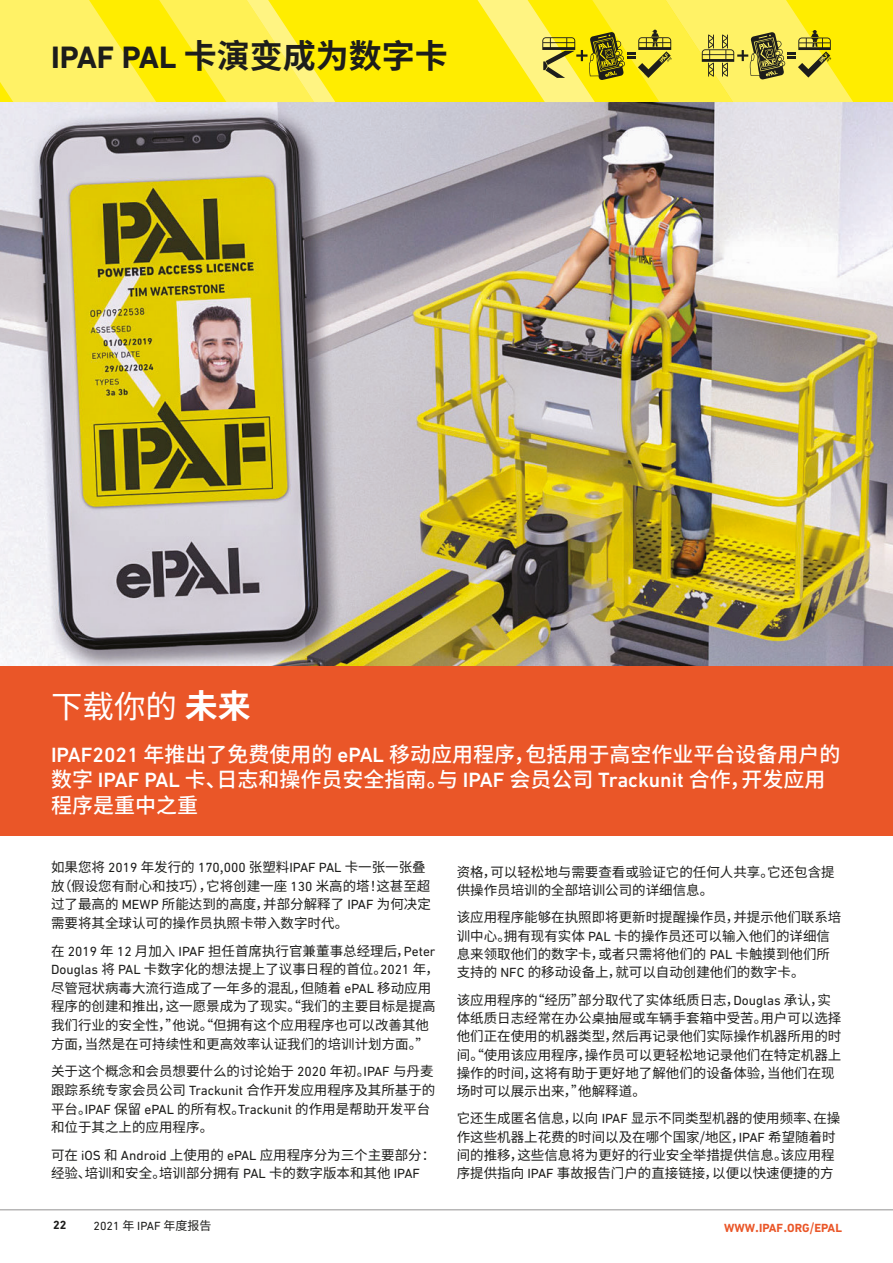
<style>
.page{position:relative;width:893px;height:1263px;background:#fff}
.page>*{position:absolute;margin:0;border:0;box-sizing:border-box;transform-origin:0 0}
.t1{font:700 33px "Source Han Sans SC";color:#1d1d1b}
.t2{font:31.5px "Source Han Sans SC";color:#fff}
.t3{font:500 21px/25.5px "Source Han Sans SC";color:#fff}
.t4{font:13.5px/18.6px "Source Han Sans SC";color:#1d1d1b}
.t5{font:700 12px "DIN Next LT Pro";color:#ea5628}
.t6{font:12px "DIN Next LT Pro";color:#1d1d1b}
.t7{font:700 12px "DIN Next LT Pro";color:#1d1d1b}
.s1{font-family:"DIN Next LT Pro";font-size:31.5px}
.s2{font-weight:700;font-size:33px}
.s3{font-family:"DIN Next LT Pro"}
.s4{font-family:"Source Han Sans SC"}
</style>
<div class="page">
<div style="left:0;top:666px;width:893px;height:170px;background:#ea5628"></div>
<img style="left:0;top:102px;width:893px;height:564px">
<hr style="left:0;top:1209px;width:893px;height:1px;background:#939292">
<div style="left:0;top:0;width:893px;height:102px;background:#ffed00"></div>
<svg style="left:0;top:0;width:335px;height:102px"></svg>
<svg style="left:477px;top:0;width:376px;height:102px"></svg>
<h1 class="t1" style="left:51px;top:37px;width:398px"><span class="s1">IPAF PAL</span> 卡演变成为数字卡</h1>
<h2 class="t2" style="left:51px;top:689px;width:201px">下载你的<span class="s2">未来</span></h2>
<h3 class="t3" style="left:51px;top:741px;width:791px"><span class="s3">IPAF2021</span> 年推出了免费使用的 <span class="s3">ePAL</span> 移动应用程序，包括用于高空作业平台设备用户的数字 <span class="s3">IPAF PAL</span> 卡、日志和操作员安全指南。与 <span class="s3">IPAF</span> 会员公司 <span class="s3">Trackunit</span> 合作，开发应用程序是重中之重</h3>
<p class="t4" style="left:51px;top:858px;width:381px">如果您将 <span class="s3">2019</span> 年发行的 <span class="s3">170</span>,<span class="s3">000</span> 张塑料<span class="s3">IPAF PAL</span> 卡一张一张叠放（假设您有耐心和技巧），它将创建一座 <span class="s3">130</span> 米高的塔！这甚至超过了最高的 <span class="s3">MEWP</span> 所能达到的高度，并部分解释了 <span class="s3">IPAF</span> 为何决定需要将其全球认可的操作员执照卡带入数字时代。</p>
<p class="t4" style="left:51px;top:942px;width:389px">在 <span class="s3">2019</span> 年 <span class="s3">12</span> 月加入 <span class="s3">IPAF</span> 担任首席执行官兼董事总经理后，<span class="s3">Peter Douglas</span> 将 <span class="s3">PAL</span> 卡数字化的想法提上了议事日程的首位。<span class="s3">2021</span> 年，尽管冠状病毒大流行造成了一年多的混乱，但随着 <span class="s3">ePAL</span> 移动应用程序的创建和推出，这一愿景成为了现实。“我们的主要目标是提高我们行业的安全性，”他说。“但拥有这个应用程序也可以改善其他方面，当然是在可持续性和更高效率认证我们的培训计划方面。”</p>
<p class="t4" style="left:51px;top:1062px;width:386px">关于这个概念和会员想要什么的讨论始于 <span class="s3">2020</span> 年初。<span class="s3">IPAF</span> 与丹麦跟踪系统专家会员公司 <span class="s3">Trackunit</span> 合作开发应用程序及其所基于的平台。<span class="s3">IPAF</span> 保留 <span class="s3">ePAL</span> 的所有权。<span class="s3">Trackunit</span> 的作用是帮助开发平台和位于其之上的应用程序。</p>
<p class="t4" style="left:51px;top:1146px;width:386px">可在 <span class="s3">iOS</span> 和 <span class="s3">Android</span> 上使用的 <span class="s3">ePAL</span> 应用程序分为三个主要部分：经验、培训和安全。培训部分拥有 <span class="s3">PAL</span> 卡的数字版本和其他 <span class="s3">IPAF</span></p>
<p class="t4" style="left:457px;top:863px;width:380px">资格，可以轻松地与需要查看或验证它的任何人共享。它还包含提供操作员培训的全部培训公司的详细信息。</p>
<p class="t4" style="left:457px;top:908px;width:386px">该应用程序能够在执照即将更新时提醒操作员，并提示他们联系培训中心。拥有现有实体 <span class="s3">PAL</span> 卡的操作员还可以输入他们的详细信息来领取他们的数字卡，或者只需将他们的 <span class="s3">PAL</span> 卡触摸到他们所支持的 <span class="s3">NFC</span> 的移动设备上，就可以自动创建他们的数字卡。</p>
<p class="t4" style="left:457px;top:991px;width:386px">该应用程序的“经历”部分取代了实体纸质日志，<span class="s3">Douglas</span> 承认，实体纸质日志经常在办公桌抽屉或车辆手套箱中受苦。用户可以选择他们正在使用的机器类型，然后再记录他们实际操作机器所用的时间。“使用该应用程序，操作员可以更轻松地记录他们在特定机器上操作的时间，这将有助于更好地了解他们的设备体验，当他们在现场时可以展示出来，”他解释道。</p>
<p class="t4" style="left:457px;top:1109px;width:385px">它还生成匿名信息，以向 <span class="s3">IPAF</span> 显示不同类型机器的使用频率、在操作这些机器上花费的时间以及在哪个国家/地区，<span class="s3">IPAF</span> 希望随着时间的推移，这些信息将为更好的行业安全举措提供信息。该应用程序提供指向 <span class="s3">IPAF</span> 事故报告门户的直接链接，以便以快速便捷的方</p>
<p class="t7" style="left:53px;top:1218px;width:15px">22</p>
<p class="t6" style="left:94px;top:1219px;width:120px">2021 <span class="s4">年</span> IPAF <span class="s4">年度报告</span></p>
<p class="t5" style="left:724px;top:1221px;width:119px">WWW<span class="s4">.</span>IPAF<span class="s4">.</span>ORG<span class="s4">/</span>EPAL</p>
</div>
